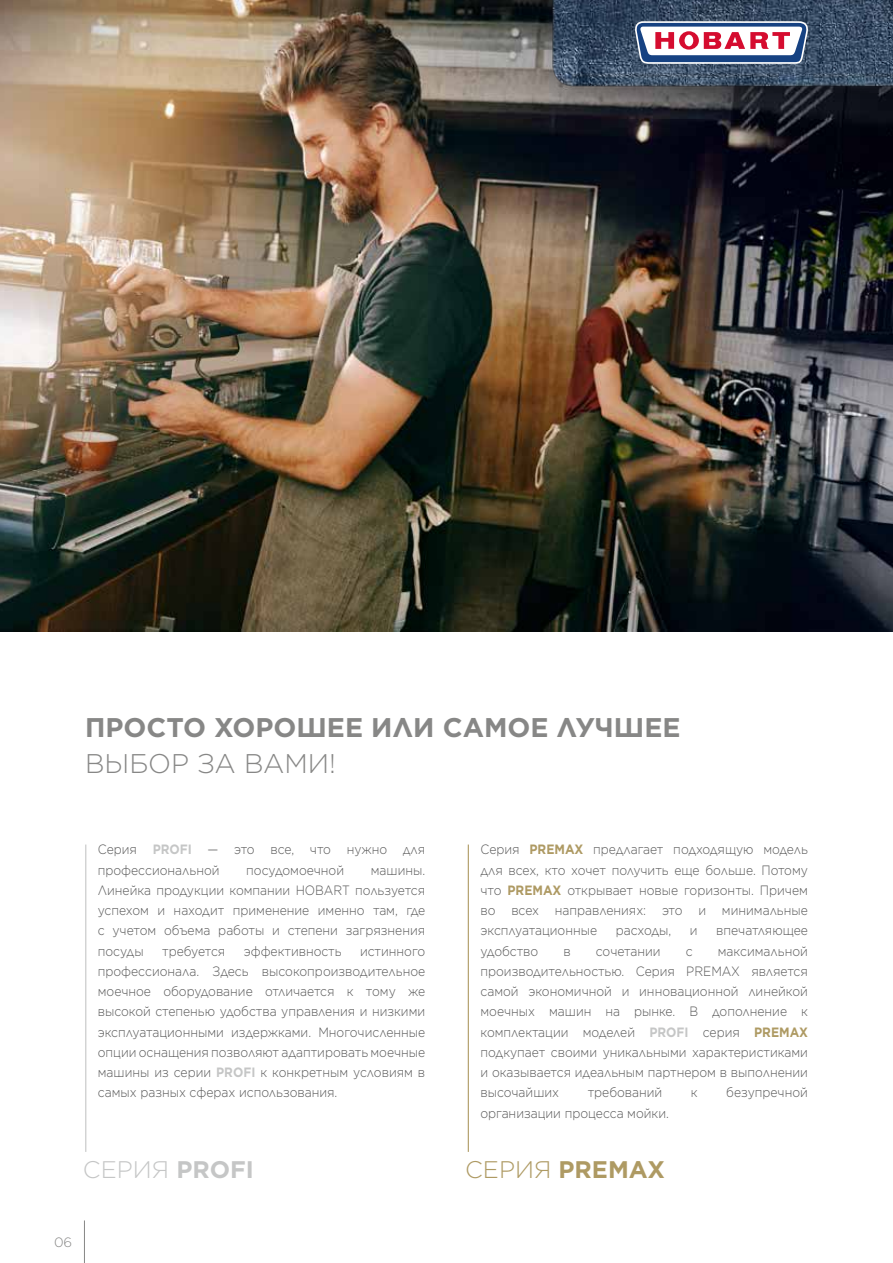
<style>
.page{position:relative;width:893px;height:1263px;background:#fff}
.page>*{position:absolute;margin:0;border:0;box-sizing:border-box;transform-origin:0 0}
.t1{font:700 27px "Gotham";color:#878786}
.t2{font:300 27px "Gotham";color:#878786}
.t3{font:700 24px "Gotham";color:#ae9a63}
.t4{font:300 24px "Gotham";color:#c5c6c6}
.t5{font:300 13.5px/20.2px "Gotham";color:#565656;text-align:justify;scale:.9 1}
.t6{font:300 13.5px "Gotham";color:#878786}
.s1{font-weight:700;color:#c5c6c6}
.s2{font-weight:700;color:#ae9a63}
.s3{font-weight:700}
.s4{font-weight:300}
</style>
<div class="page">
<hr style="left:84px;top:1220px;width:1px;height:43px;background:#878786">
<img style="left:0;top:0;width:893px;height:632px">
<img style="left:470px;top:0;width:423px;height:123px">
<svg style="left:635px;top:21px;width:173px;height:43px"></svg>
<hr style="left:468px;top:844px;width:1px;height:308px;background:#ae9a63">
<hr style="left:85px;top:844px;width:1px;height:308px;background:#c5c6c6">
<h1 class="t1" style="left:85px;top:710px;width:597px">ПРОСТО ХОРОШЕЕ ИЛИ САМОЕ ЛУЧШЕЕ</h1>
<h1 class="t2" style="left:85px;top:747px;width:253px">ВЫБОР ЗА ВАМИ!</h1>
<p class="t5" style="left:98px;top:839px;width:365px">Серия <span class="s1">PROFI</span> — это все, что нужно для профессиональной</p>
<p class="t5" style="left:246px;top:859px;width:110px">посудомоечной</p>
<p class="t5" style="left:98px;top:859px;width:365px;text-indent:273px">машины.<br>Линейка продукции компании HOBART пользуется успехом и находит применение именно там, где с учетом объема работы и степени загрязнения посуды</p>
<p class="t5" style="left:162px;top:940px;width:72px">требуется</p>
<p class="t5" style="left:244px;top:940px;width:110px">эффективность</p>
<p class="t5" style="left:98px;top:940px;width:365px;text-indent:262px">истинного профессионала. Здесь высокопроизводительное моечное оборудование отличается к тому же высокой степенью удобства управления и низкими эксплуатационными издержками. Многочисленные опции оснащения позволяют адаптировать моечные машины из серии <span class="s1">PROFI</span> к конкретным условиям в самых разных сферах использования.</p>
<p class="t5" style="left:480px;top:839px;width:365px">Серия <span class="s2">PREMAX</span> предлагает подходящую модель для всех, кто хочет получить еще больше. Потому что <span class="s2">PREMAX</span> открывает новые горизонты. Причем во всех направлениях: это и минимальные эксплуатационные</p>
<p class="t5" style="left:616px;top:920px;width:63px">расходы,</p>
<p class="t5" style="left:690px;top:920px;width:10px">и</p>
<p class="t5" style="left:716px;top:920px;width:103px">впечатляющее</p>
<p class="t5" style="left:480px;top:940px;width:66px">удобство</p>
<p class="t5" style="left:563px;top:940px;width:10px">в</p>
<p class="t5" style="left:596px;top:940px;width:73px">сочетании</p>
<p class="t5" style="left:686px;top:940px;width:9px">с</p>
<p class="t5" style="left:480px;top:940px;width:365px;text-indent:237px">максимальной производительностью. Серия PREMAX является самой экономичной и инновационной линейкой моечных машин на рынке. В дополнение к комплектации моделей <span class="s1">PROFI</span> серия <span class="s2">PREMAX </span>подкупает своими уникальными характеристиками и оказывается идеальным партнером в выполнении высочайших</p>
<p class="t5" style="left:588px;top:1082px;width:84px">требований</p>
<p class="t5" style="left:691px;top:1082px;width:9px">к</p>
<p class="t5" style="left:726px;top:1082px;width:92px">безупречной</p>
<p class="t5" style="left:480px;top:1102px;width:211px">организации процесса мойки.</p>
<h2 class="t4" style="left:83px;top:1154px;width:173px">СЕРИЯ <span class="s3">PROFI</span></h2>
<h2 class="t3" style="left:465px;top:1153px;width:201px"><span class="s4">СЕРИЯ</span> PREMAX</h2>
<p class="t6" style="left:54px;top:1234px;width:20px">06</p>
</div>
